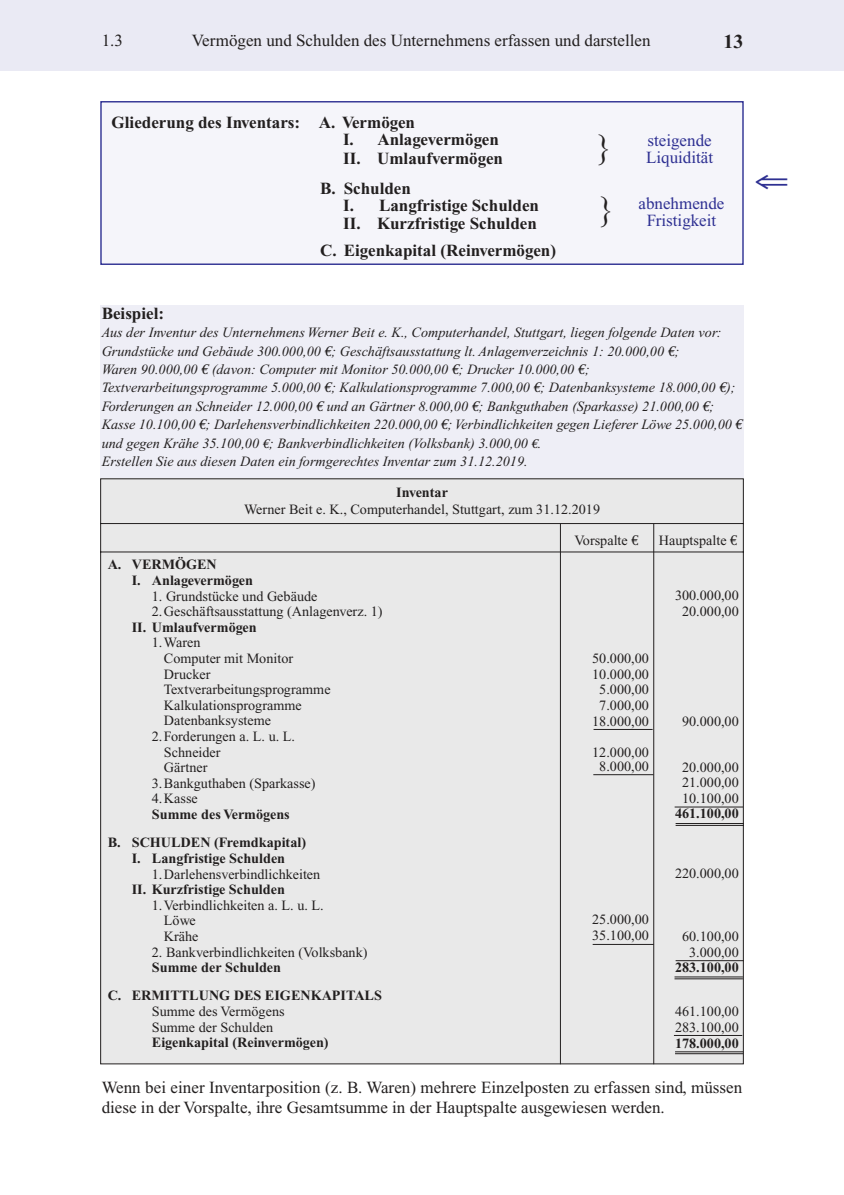
<style>
.page{position:relative;width:844px;height:1195px;background:#fff}
.page>*{position:absolute;margin:0;border:0;box-sizing:border-box;transform-origin:0 0}
.t1{font:700 19.78px "Times New Roman";color:#221f1f}
.t2{font:16.97px/20.5px "Times New Roman";color:#221f1f}
.t3{font:700 16.97px/17.7px "Times New Roman";color:#221f1f}
.t4{font:16.97px/17px "Times New Roman";color:#2e3092;text-align:right}
.t5{font:italic 14.17px/18.4px "Times New Roman";color:#221f1f}
.t6{font:14.17px/15.6px "Times New Roman";color:#221f1f}
.t7{font:700 14.17px/28.3px "Times New Roman";color:#221f1f}
.s1{font-size:33.95px;color:#221f1f}
.s2{font-family:"Euro Serif"}
.s3{font-family:"Euro Serif";font-size:12.78px}
</style>
<div class="page">
<div style="left:0;top:0;width:843px;height:71px;background:#eaeaf4"></div>
<div style="left:102px;top:102px;width:640px;height:161px;background:#f5f5fa"></div>
<div style="left:100px;top:101px;width:643px;height:164px;border:1px solid #2e3092"></div>
<div style="left:100px;top:305px;width:643px;height:173px;background:#eeeef6"></div>
<svg style="left:100px;top:478px;width:644px;height:586px;background:#d9d8d8"></svg>
<hr style="left:560px;top:523px;width:1px;height:541px;background:#221f1f">
<hr style="left:653px;top:523px;width:1px;height:541px;background:#221f1f">
<div style="left:106px;top:558px;width:449px;height:498px;background:#e9e9e9"></div>
<div style="left:564px;top:558px;width:86px;height:486px;background:#e9e9e9"></div>
<hr style="left:593px;top:774px;width:60px;height:1px;background:#221f1f">
<hr style="left:593px;top:729px;width:59px;height:1px;background:#221f1f">
<hr style="left:592px;top:944px;width:61px;height:1px;background:#221f1f">
<div style="left:656px;top:563px;width:84px;height:494px;background:#e9e9e9"></div>
<hr style="left:674px;top:806px;width:68px;height:1px;background:#221f1f">
<hr style="left:675px;top:823px;width:68px;height:1px;background:#221f1f">
<hr style="left:675px;top:825px;width:68px;height:1px;background:#221f1f">
<hr style="left:674px;top:976px;width:68px;height:1px;background:#221f1f">
<hr style="left:674px;top:978px;width:68px;height:1px;background:#221f1f">
<hr style="left:673px;top:1035px;width:69px;height:1px;background:#221f1f">
<hr style="left:674px;top:1051px;width:69px;height:1px;background:#221f1f">
<hr style="left:674px;top:1053px;width:69px;height:1px;background:#221f1f">
<div style="left:106px;top:485px;width:631px;height:37px;background:#e9e9e9"></div>
<hr style="left:675px;top:960px;width:68px;height:1px;background:#221f1f">
<p class="t2" style="left:102px;top:30px;width:23px">1.3</p>
<p class="t2" style="left:192px;top:30px;width:460px">Vermögen und Schulden des Unternehmens erfassen und darstellen</p>
<h1 class="t1" style="left:723px;top:31px;width:21px">13</h1>
<p class="t3" style="left:343px;top:114px;width:161px;text-indent:-231px">Gliederung des Inventars: A. Vermögen<br>I. Anlagevermögen<br>II. Umlaufvermögen</p>
<p class="t3" style="left:343px;top:179px;width:197px;text-indent:-23px">B. Schulden<br>I. Langfristige Schulden<br>II. Kurzfristige Schulden</p>
<p class="t3" style="left:320px;top:242px;width:237px">C. Eigenkapital (Reinvermögen)</p>
<p class="t4" style="left:595px;top:132px;width:119px"><span class="s1">}</span> steigende<br>Liquidität</p>
<p class="t4" style="left:646px;top:195px;width:79px;text-align:left;text-indent:-49px"><span class="s1">}</span> abnehmende<br>Fristigkeit</p>
<p class="t3" style="left:102px;top:304px;width:64px">Beispiel:</p>
<p class="t5" style="left:102px;top:323px;width:642px">Aus der Inventur des Unternehmens Werner Beit e. K., Computerhandel, Stuttgart, liegen folgende Daten vor:<br>Grundstücke und Gebäude 300.000,00 <span class="s2">€</span>; Geschäftsausstattung lt. Anlagenverzeichnis 1: 20.000,00 <span class="s2">€</span>;<br>Waren 90.000,00 <span class="s2">€</span> (davon: Computer mit Monitor 50.000,00 <span class="s2">€</span>; Drucker 10.000,00 <span class="s2">€</span>; Textverarbeitungsprogramme 5.000,00 <span class="s2">€</span>; Kalkulationsprogramme 7.000,00 <span class="s2">€</span>; Datenbanksysteme 18.000,00 <span class="s2">€</span>); Forderungen an Schneider 12.000,00 <span class="s2">€</span> und an Gärtner 8.000,00 <span class="s2">€</span>; Bankguthaben (Sparkasse) 21.000,00 <span class="s2">€</span>; Kasse 10.100,00 <span class="s2">€</span>; Darlehensverbindlichkeiten 220.000,00 <span class="s2">€</span>; Verbindlichkeiten gegen Lieferer Löwe 25.000,00 <span class="s2">€ </span>und gegen Krähe 35.100,00 <span class="s3">€</span>; Bankverbindlichkeiten (Volksbank) 3.000,00 <span class="s3">€</span>.<br>Erstellen Sie aus diesen Daten ein formgerechtes Inventar zum 31.12.2019.</p>
<p class="t7" style="left:396px;top:478px;width:53px">Inventar</p>
<p class="t6" style="left:244px;top:501px;width:357px">Werner Beit e. K., Computerhandel, Stuttgart, zum 31.12.2019</p>
<p class="t7" style="left:132px;top:557px;width:123px;line-height:15.6px;text-indent:-24px">A. VERMÖGEN<br>I. Anlagevermögen</p>
<p class="t6" style="left:152px;top:588px;width:232px">1. Grundstücke und Gebäude<br>2.Geschäftsausstattung (Anlagenverz. 1)</p>
<p class="t7" style="left:132px;top:613px;width:126px">II. Umlaufvermögen</p>
<p class="t6" style="left:152px;top:635px;width:50px">1.Waren</p>
<p class="t6" style="left:164px;top:651px;width:131px">Computer mit Monitor</p>
<p class="t6" style="left:164px;top:666px;width:48px">Drucker</p>
<p class="t6" style="left:164px;top:682px;width:168px">Textverarbeitungsprogramme</p>
<p class="t6" style="left:164px;top:697px;width:139px">Kalkulationsprogramme</p>
<p class="t6" style="left:164px;top:713px;width:109px">Datenbanksysteme</p>
<p class="t6" style="left:152px;top:729px;width:145px">2.Forderungen a. L. u. L.</p>
<p class="t6" style="left:164px;top:744px;width:58px">Schneider</p>
<p class="t6" style="left:164px;top:760px;width:45px">Gärtner</p>
<p class="t6" style="left:152px;top:775px;width:165px">3.Bankguthaben (Sparkasse)</p>
<p class="t6" style="left:152px;top:791px;width:47px">4.Kasse</p>
<p class="t7" style="left:108px;top:800px;width:200px;text-indent:44px">Summe des Vermögens<br>B. SCHULDEN (Fremdkapital)</p>
<p class="t7" style="left:132px;top:844px;width:155px">I. Langfristige Schulden</p>
<p class="t6" style="left:152px;top:866px;width:170px">1.Darlehensverbindlichkeiten</p>
<p class="t7" style="left:132px;top:875px;width:155px">II. Kurzfristige Schulden</p>
<p class="t6" style="left:164px;top:897px;width:161px;text-indent:-12px">1.Verbindlichkeiten a. L. u. L.<br>Löwe<br>Krähe</p>
<p class="t6" style="left:152px;top:944px;width:217px">2. Bankverbindlichkeiten (Volksbank)</p>
<p class="t7" style="left:108px;top:953px;width:276px;text-indent:44px">Summe der Schulden<br>C. ERMITTLUNG DES EIGENKAPITALS</p>
<p class="t6" style="left:152px;top:1003px;width:134px">Summe des Vermögens<br>Summe der Schulden</p>
<p class="t7" style="left:152px;top:1028px;width:178px">Eigenkapital (Reinvermögen)</p>
<p class="t6" style="left:574px;top:533px;width:65px">Vorspalte <span class="s2">€</span></p>
<p class="t6" style="left:658px;top:533px;width:80px">Hauptspalte <span class="s2">€</span></p>
<p class="t6" style="left:592px;top:651px;width:58px;text-align:center">50.000,00<br>10.000,00<br>5.000,00<br>7.000,00<br>18.000,00</p>
<p class="t6" style="left:592px;top:745px;width:58px;line-height:14.2px;text-align:center">12.000,00<br>8.000,00</p>
<p class="t6" style="left:592px;top:912px;width:58px">25.000,00<br>35.100,00</p>
<p class="t6" style="left:674px;top:588px;width:65px;text-align:center">300.000,00<br>20.000,00</p>
<p class="t6" style="left:682px;top:714px;width:58px">90.000,00</p>
<p class="t6" style="left:682px;top:759px;width:58px;text-align:justify">20.000,00<br>21.000,00<br>10.100,00</p>
<p class="t7" style="left:674px;top:799px;width:65px">461.100,00</p>
<p class="t6" style="left:674px;top:866px;width:65px">220.000,00</p>
<p class="t6" style="left:682px;top:929px;width:58px;text-align:center">60.100,00<br>3.000,00</p>
<p class="t7" style="left:674px;top:953px;width:65px">283.100,00</p>
<p class="t6" style="left:674px;top:1004px;width:65px">461.100,00<br>283.100,00</p>
<p class="t7" style="left:674px;top:1028px;width:65px">178.000,00</p>
<p class="t2" style="left:102px;top:1077px;width:642px">Wenn bei einer Inventarposition (z. B. Waren) mehrere Einzelposten zu erfassen sind, müssen diese in der Vorspalte, ihre Gesamtsumme in der Hauptspalte ausgewiesen werden.</p>
</div>
